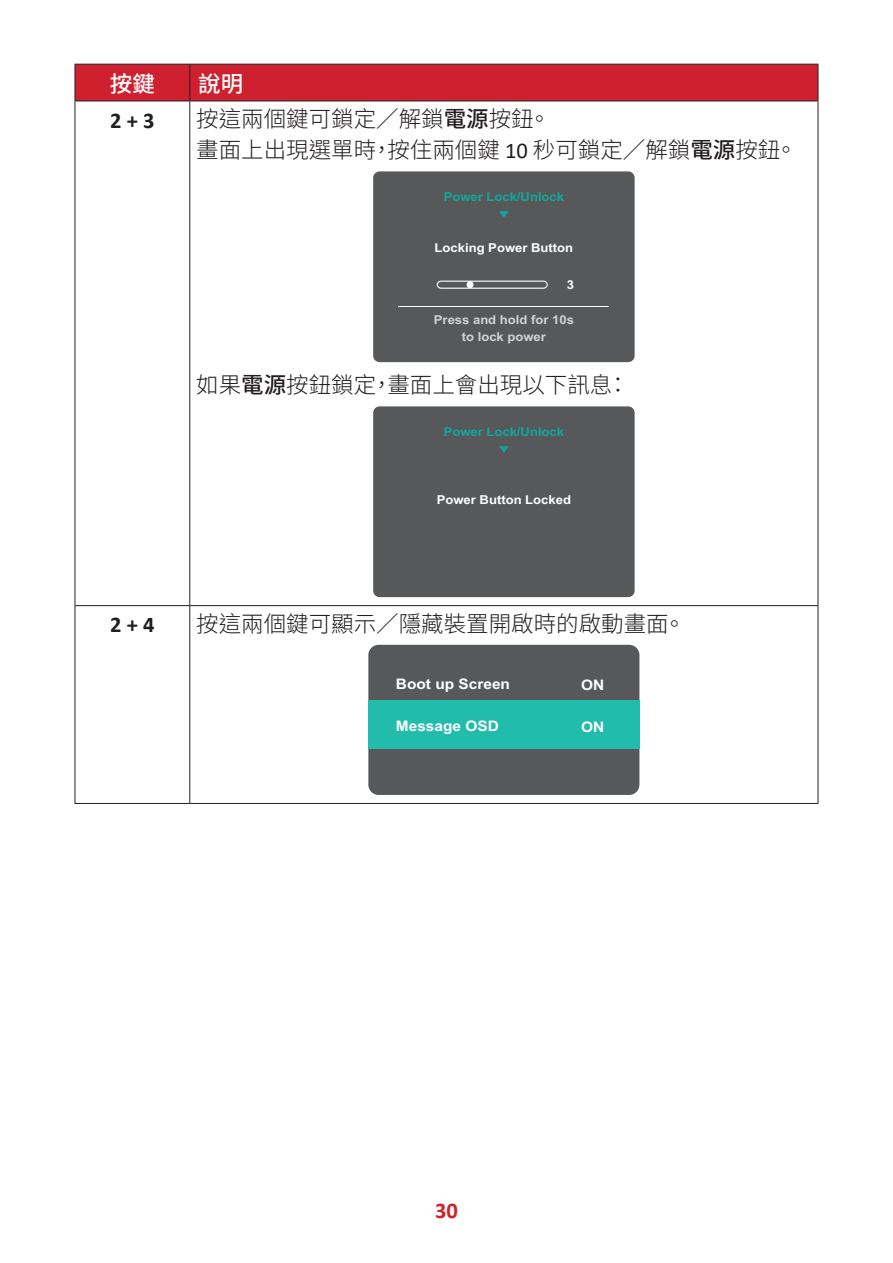
<style>
.page{position:relative;width:893px;height:1263px;background:#fff}
.page>*{position:absolute;margin:0;border:0;box-sizing:border-box;transform-origin:0 0}
.t1{font:300 22.5px/31.2px "Noto Sans TC";color:#231f20}
.t2{font:700 22.5px "Calibri";color:#231f20}
.t3{font:500 22.5px "Noto Sans TC";color:#fff}
.t4{font:700 22.5px "Calibri";color:#d1232a}
.t5{font:700 14.55px "Arial";color:#fff;scale:1.06 1}
.t6{font:700 12.3px "Arial";color:#fff;scale:1.06 1}
.t7{font:700 12.3px "Arial";color:#12a79d;scale:1.06 1}
.t8{font:700 12.3px/17px "Arial";color:#d1d2d4;text-align:center;scale:1.06 1}
.s1{font-weight:500}
.s2{font-family:"Calibri";font-weight:400}
</style>
<div class="page">
<div style="left:76px;top:65px;width:742px;height:36px;background:#cf202f"></div>
<hr style="left:75px;top:64px;width:115px;height:1px;background:#231f20">
<hr style="left:75px;top:65px;width:1px;height:36px;background:#231f20">
<hr style="left:190px;top:64px;width:628px;height:1px;background:#231f20">
<hr style="left:189px;top:65px;width:1px;height:36px;background:#231f20">
<hr style="left:818px;top:65px;width:1px;height:36px;background:#231f20">
<hr style="left:75px;top:101px;width:115px;height:1px;background:#231f20">
<hr style="left:190px;top:101px;width:628px;height:1px;background:#231f20">
<hr style="left:75px;top:101px;width:1px;height:504px;background:#231f20">
<hr style="left:189px;top:101px;width:1px;height:504px;background:#231f20">
<hr style="left:818px;top:101px;width:1px;height:504px;background:#231f20">
<hr style="left:75px;top:605px;width:115px;height:1px;background:#231f20">
<hr style="left:75px;top:606px;width:1px;height:197px;background:#231f20">
<hr style="left:190px;top:605px;width:628px;height:1px;background:#231f20">
<hr style="left:189px;top:606px;width:1px;height:197px;background:#231f20">
<hr style="left:818px;top:606px;width:1px;height:197px;background:#231f20">
<hr style="left:75px;top:803px;width:115px;height:1px;background:#231f20">
<hr style="left:190px;top:803px;width:628px;height:1px;background:#231f20">
<div style="left:373px;top:171px;width:262px;height:191px;background:#57585a;border-radius:6px"></div>
<hr style="left:398px;top:306px;width:211px;height:1px;background:#fff">
<div style="left:437px;top:281px;width:111px;height:8px;border:1px solid #fff;border-radius:4px"></div>
<div style="left:466px;top:281px;width:8px;height:7px;background:#fff;border-radius:50%"></div>
<svg style="left:499px;top:211px;width:10px;height:6px"></svg>
<div style="left:373px;top:406px;width:262px;height:191px;background:#57585a;border-radius:6px"></div>
<svg style="left:499px;top:446px;width:10px;height:6px"></svg>
<div style="left:368px;top:645px;width:271px;height:150px;background:#57585a;border-radius:10px"></div>
<div style="left:368px;top:701px;width:271px;height:48px;background:#22bcac"></div>
<p class="t3" style="left:110px;top:72px;width:46px">按鍵</p>
<p class="t3" style="left:198px;top:72px;width:46px">說明</p>
<p class="t2" style="left:110px;top:104px;width:46px">2 + 3</p>
<p class="t1" style="left:196px;top:104px;width:603px">按這兩個鍵可鎖定／解鎖<span class="s1">電源</span>按鈕。<br>畫面上出現選單時，按住兩個鍵 <span class="s2">10</span> 秒可鎖定／解鎖<span class="s1">電源</span>按鈕。</p>
<p class="t7" style="left:444px;top:188px;width:115px">Power Lock/Unlock</p>
<p class="t6" style="left:435px;top:239px;width:132px">Locking Power Button</p>
<p class="t6" style="left:567px;top:276px;width:8px">3</p>
<p class="t8" style="left:434px;top:311px;width:134px">Press and hold for 10s to lock power</p>
<p class="t1" style="left:196px;top:370px;width:435px">如果<span class="s1">電源</span>按鈕鎖定，畫面上會出現以下訊息：</p>
<p class="t7" style="left:444px;top:423px;width:115px">Power Lock/Unlock</p>
<p class="t6" style="left:437px;top:491px;width:128px">Power Button Locked</p>
<p class="t2" style="left:110px;top:609px;width:46px">2 + 4</p>
<p class="t1" style="left:196px;top:608px;width:491px">按這兩個鍵可顯示／隱藏裝置開啟時的啟動畫面。</p>
<p class="t5" style="left:396px;top:673px;width:109px">Boot up Screen</p>
<p class="t5" style="left:396px;top:716px;width:99px">Message OSD</p>
<p class="t5" style="left:581px;top:675px;width:23px">ON</p>
<p class="t5" style="left:581px;top:717px;width:23px">ON</p>
<p class="t4" style="left:435px;top:1194px;width:24px">30</p>
</div>
